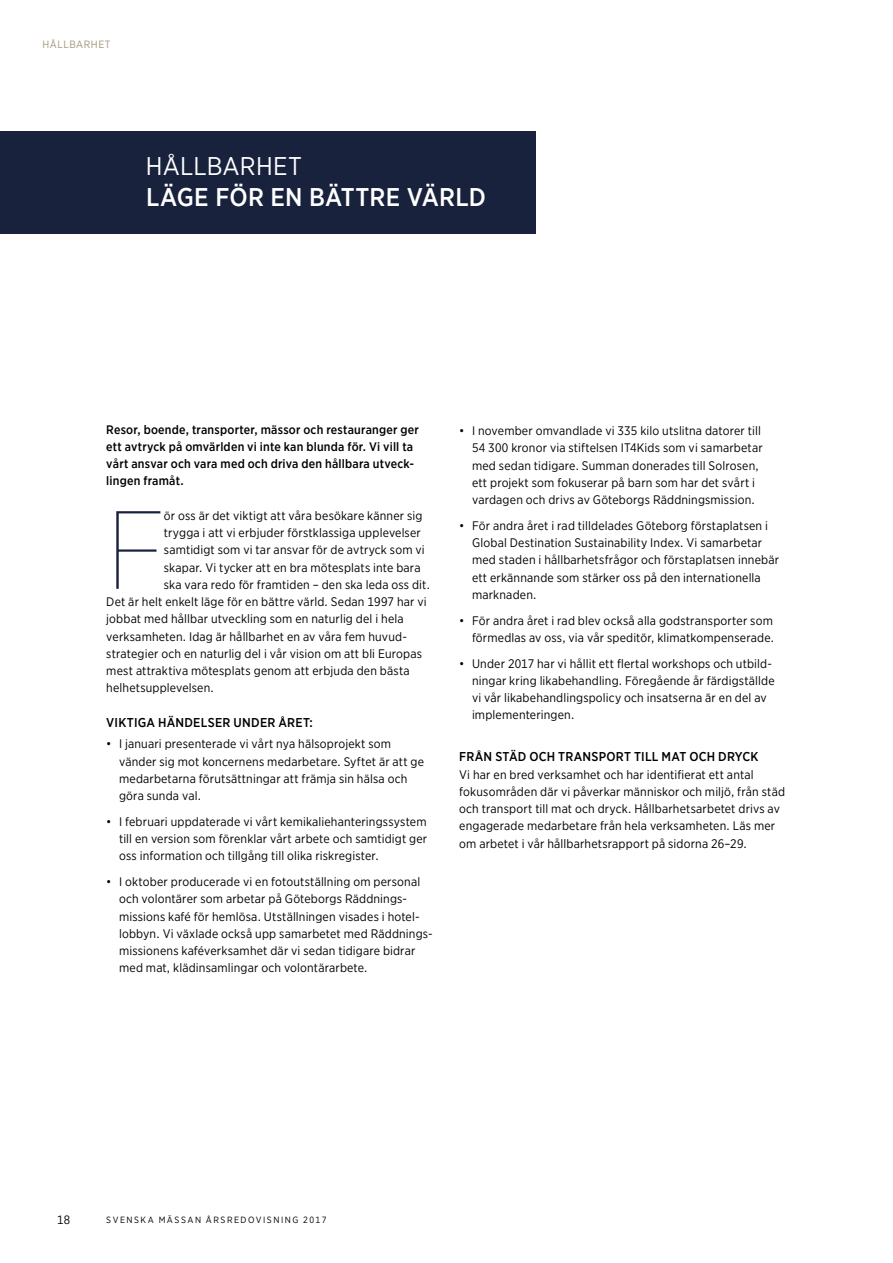
<style>
.page{position:relative;width:893px;height:1263px;background:#fff}
.page>*{position:absolute;margin:0;border:0;box-sizing:border-box;transform-origin:0 0}
.t1{font:100 110.85px "Gotham Narrow";color:#19223d}
.t2{font:500 25.5px "Gotham Narrow";letter-spacing:.01em;color:#fff}
.t3{font:25.5px "Gotham Narrow";letter-spacing:.005em;color:#fff}
.t4{font:500 12.75px "Gotham Narrow";letter-spacing:.02em;color:#000}
.t5{font:12.3px/17.2px "Gotham Narrow";letter-spacing:.015em;color:#000}
.t6{font:500 12.3px/17.2px "Gotham Narrow";letter-spacing:.02em;color:#000}
.t7{font:12px "Gotham Narrow";color:#000}
.t8{font:10.5px "Gotham Narrow";letter-spacing:.05em;color:#a5967c}
.t9{font:9px "Gotham Narrow";letter-spacing:.17em;color:#000}
</style>
<div class="page">
<div style="left:0;top:132px;width:536px;height:102px;background:#19223d"></div>
<p class="t8" style="left:43px;top:38px;width:70px">HÅLLBARHET</p>
<h2 class="t3" style="left:146px;top:151px;width:158px">HÅLLBARHET</h2>
<h2 class="t2" style="left:146px;top:181px;width:341px">LÄGE FÖR EN BÄTTRE VÄRLD</h2>
<p class="t6" style="left:106px;top:420px;width:314px">Resor, boende, transporter, mässor och restauranger ger ett avtryck på omvärlden vi inte kan blunda för. Vi vill ta vårt ansvar och vara med och driva den hållbara utveck&shy;lingen framåt.</p>
<h1 class="t1" style="left:106px;top:484px;width:59px">F</h1>
<p class="t5" style="left:164px;top:507px;width:260px">ör oss är det viktigt att våra besökare känner sig</p>
<p class="t5" style="left:164px;top:524px;width:259px">trygga i att vi erbjuder förstklassiga upplevelser</p>
<p class="t5" style="left:164px;top:541px;width:262px">samtidigt som vi tar ansvar för de avtryck som vi</p>
<p class="t5" style="left:164px;top:558px;width:258px">skapar. Vi tycker att en bra mötesplats inte bara</p>
<p class="t5" style="left:164px;top:576px;width:268px">ska vara redo för framtiden – den ska leda oss dit.</p>
<p class="t5" style="left:106px;top:593px;width:322px">Det är helt enkelt läge för en bättre värld. Sedan 1997 har vi</p>
<p class="t5" style="left:106px;top:610px;width:299px">jobbat med hållbar utveckling som en naturlig del i hela</p>
<p class="t5" style="left:106px;top:627px;width:302px">verksamheten. Idag är hållbarhet en av våra fem huvud-</p>
<p class="t5" style="left:106px;top:645px;width:317px">strategier och en naturlig del i vår vision om att bli Europas</p>
<p class="t5" style="left:106px;top:662px;width:305px">mest attraktiva mötesplats genom att erbjuda den bästa</p>
<p class="t5" style="left:106px;top:679px;width:109px">helhetsupplevelsen.</p>
<p class="t4" style="left:106px;top:714px;width:208px">VIKTIGA HÄNDELSER UNDER ÅRET:</p>
<p class="t5" style="left:119px;top:735px;width:307px;text-indent:-13px">• I januari presenterade vi vårt nya hälsoprojekt som vänder sig mot koncernens medarbetare. Syftet är att ge medarbetarna förutsättningar att främja sin hälsa och göra sunda val.</p>
<p class="t5" style="left:119px;top:813px;width:310px;text-align:justify;text-indent:-13px">• I februari uppdaterade vi vårt kemikaliehanteringssystem till en version som förenklar vårt arbete och samtidigt ger oss information och tillgång till olika riskregister.</p>
<p class="t5" style="left:119px;top:873px;width:315px;text-indent:-13px">• I oktober producerade vi en fotoutställning om personal och volontärer som arbetar på Göteborgs Räddnings&shy;missions kafé för hemlösa. Utställningen visades i hotel&shy;lobbyn. Vi växlade också upp samarbetet med Räddnings&shy;missionens kaféverksamhet där vi sedan tidigare bidrar med mat, klädinsamlingar och volontärarbete.</p>
<p class="t5" style="left:472px;top:422px;width:292px;text-indent:-13px">• I november omvandlade vi 335 kilo utslitna datorer till 54 300 kronor via stiftelsen IT4Kids som vi samarbetar med sedan tidigare. Summan donerades till Solrosen, ett projekt som fokuserar på barn som har det svårt i vardagen och drivs av Göteborgs Räddningsmission.</p>
<p class="t5" style="left:472px;top:517px;width:309px;text-indent:-13px">• För andra året i rad tilldelades Göteborg förstaplatsen i Global Destination Sustainability Index. Vi samarbetar med staden i hållbarhetsfrågor och förstaplatsen innebär ett erkännande som stärker oss på den internationella marknaden.</p>
<p class="t5" style="left:459px;top:611px;width:316px;text-align:right">• För andra året i rad blev också alla godstransporter som förmedlas av oss, via vår speditör, klimatkompenserade.</p>
<p class="t5" style="left:472px;top:654px;width:304px;text-indent:-13px">• Under 2017 har vi hållit ett flertal workshops och utbild&shy;ningar kring likabehandling. Föregående år färdigställde vi vår likabehandlingspolicy och insatserna är en del av implementeringen.</p>
<p class="t4" style="left:459px;top:749px;width:301px">FRÅN STÄD OCH TRANSPORT TILL MAT OCH DRYCK</p>
<p class="t5" style="left:459px;top:765px;width:327px">Vi har en bred verksamhet och har identifierat ett antal fokusområden där vi påverkar människor och miljö, från städ och transport till mat och dryck. Hållbarhetsarbetet drivs av engagerade medarbetare från hela verksamheten. Läs mer om arbetet i vår hållbarhetsrapport på sidorna 26–29.</p>
<p class="t7" style="left:57px;top:1212px;width:14px">18</p>
<p class="t9" style="left:106px;top:1215px;width:222px">SVENSKA MÄSSAN ÅRSREDOVISNING 2017</p>
</div>
